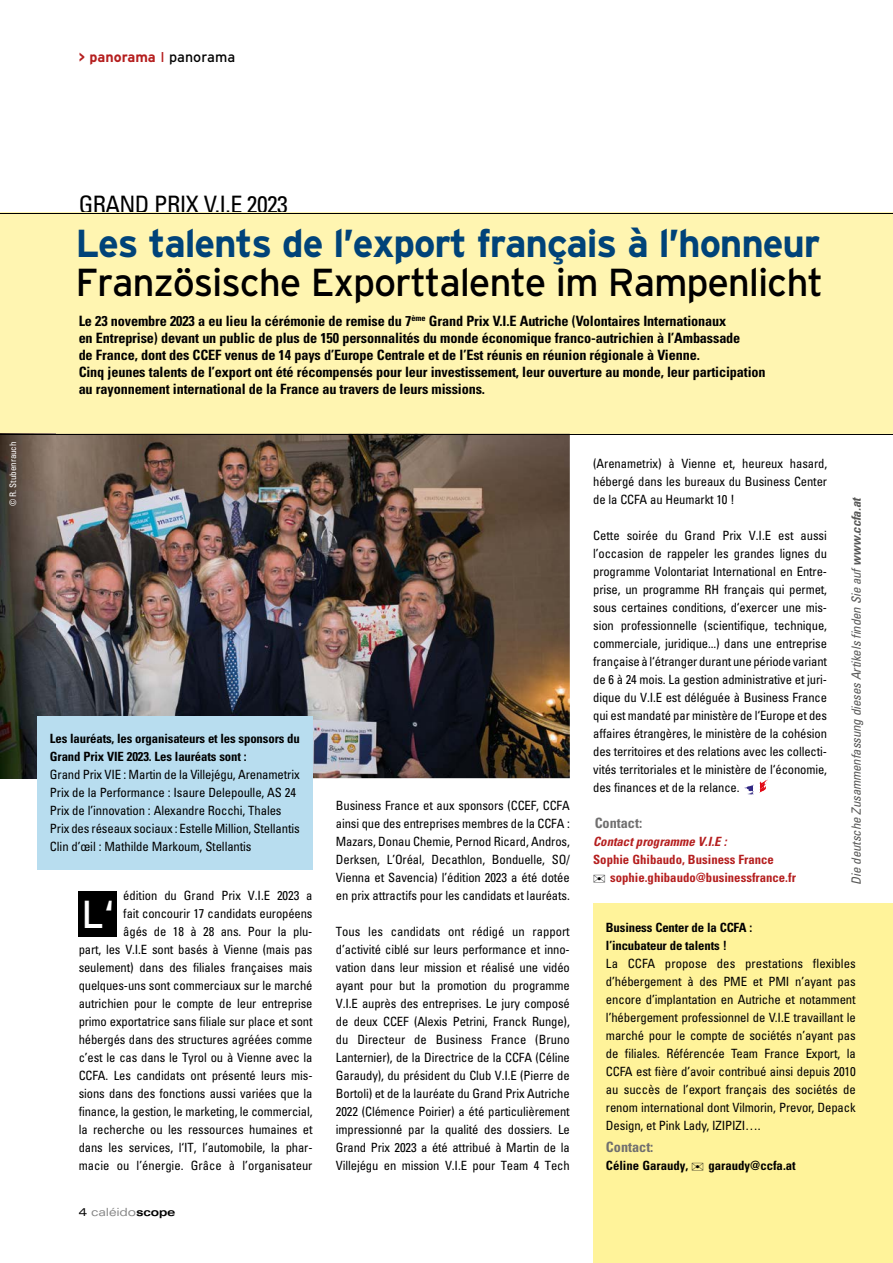
<style>
.page{position:relative;width:893px;height:1263px;background:#fff}
.page>*{position:absolute;margin:0;border:0;box-sizing:border-box;transform-origin:0 0}
.t1{font:700 39px "Interstate";letter-spacing:-.03em;color:#004379}
.t2{font:39px "Interstate";letter-spacing:-.03em;color:#000}
.t3{font:39px "Interstate";color:#fff}
.t4{font:condensed 24px "Univers";letter-spacing:-.025em;color:#000}
.t5{font:700 condensed 14.25px/17.1px "Univers";letter-spacing:-.01em;color:#000}
.t6{font:700 14.25px "Interstate";color:#b51f1f}
.t7{font:700 condensed 14.25px "Univers";color:#706f6f}
.t8{font:condensed 12.75px/18px "Univers";letter-spacing:-.01em;color:#000;text-align:justify}
.t9{font:700 condensed 12.75px/18px "Univers";letter-spacing:-.01em;color:#000}
.t10{font:700 condensed 12.75px/18px "Univers";color:#b51f1f}
.t11{font:italic condensed 12.75px "Univers";letter-spacing:-.01em;color:#575756}
.t12{font:italic 700 condensed 12.75px "Univers";color:#b51f1f}
.t13{font:expanded 11.25px "Univers";letter-spacing:-.01em;color:#878787}
.t14{font:condensed 9px "Univers";letter-spacing:-.005em;color:#fff}
.s1{font-weight:400}
.s2{font-weight:400;color:#000}
.s3{color:#000}
.s4{font-weight:700;color:#000}
.s5{font-weight:700}
</style>
<div class="page">
<div style="left:0;top:213px;width:893px;height:221px;background:#fff5b1"></div>
<hr style="left:0;top:213px;width:893px;height:1px;background:#000">
<svg style="left:744px;top:777px;width:25px;height:18px"></svg>
<img style="left:55px;top:435px;width:515px;height:343px">
<div style="left:593px;top:904px;width:275px;height:359px;background:#fff39a"></div>
<div style="left:79px;top:891px;width:38px;height:46px;background:#000"></div>
<img style="left:0;top:435px;width:55px;height:343px">
<hr style="left:0;top:434px;width:893px;height:1px;background:#000">
<div style="left:37px;top:716px;width:276px;height:154px;background:#b8ddef"></div>
<div style="left:862px;top:904px;width:31px;height:359px;background:#fff39a"></div>
<p class="t6" style="left:79px;top:49px;width:158px">&gt; panorama <span class="s1">I</span> <span class="s2">panorama</span></p>
<p class="t14" style="left:7px;top:506px;width:66px;rotate:-90deg">© R. Stubenrauch</p>
<h2 class="t4" style="left:79px;top:189px;width:211px">GRAND PRIX V.I.E 2023</h2>
<h1 class="t1" style="left:75px;top:221px;width:746px">Les talents de l’export français à l’honneur</h1>
<h1 class="t2" style="left:75px;top:260px;width:749px">Französische Exporttalente im Rampenlicht</h1>
<p class="t5" style="left:79px;top:312px;width:688px">Le 23 novembre 2023 a eu lieu la cérémonie de remise du 7<sup>ème</sup> Grand Prix V.I.E Autriche (Volontaires Internationaux<br>en Entreprise) devant un public de plus de 150 personnalités du monde économique franco-autrichien à l’Ambassade<br>de France, dont des CCEF venus de 14 pays d’Europe Centrale et de l’Est réunis en réunion régionale à Vienne.<br>Cinq jeunes talents de l’export ont été récompensés pour leur investissement, leur ouverture au monde, leur participation au rayonnement international de la France au travers de leurs missions.</p>
<p class="t9" style="left:50px;top:729px;width:251px">Les lauréats, les organisateurs et les sponsors du<br>Grand Prix VIE 2023. Les lauréats sont :</p>
<p class="t8" style="left:50px;top:765px;width:251px;text-align:left">Grand Prix VIE : Martin de la Villejégu, Arenametrix Prix de la Performance : Isaure Delepoulle, AS 24<br>Prix de l’innovation : Alexandre Rocchi, Thales Prix des réseaux sociaux : Estelle Million, Stellantis Clin d’œil : Mathilde Markoum, Stellantis</p>
<p class="t8" style="left:79px;top:886px;width:235px;text-align:right">édition du Grand Prix V.I.E 2023 a<br>fait concourir 17 candidats européens<br>âgés de 18 à 28 ans. Pour la plu-<br>part, les V.I.E sont basés à Vienne (mais pas seulement) dans des filiales françaises mais quelques-uns sont commerciaux sur le marché autrichien pour le compte de leur entreprise primo exportatrice sans filiale sur place et sont hébergés dans des structures agréées comme c’est le cas dans le Tyrol ou à Vienne avec la CCFA. Les candidats ont présenté leurs mis&shy;sions dans des fonctions aussi variées que la finance, la gestion, le marketing, le commercial, la recherche ou les ressources humaines et dans les services, l‘IT, l’automobile, la phar&shy;macie ou l’énergie. Grâce à l’organisateur</p>
<h1 class="t3" style="left:81px;top:892px;width:34px">L‘</h1>
<p class="t13" style="left:79px;top:1205px;width:98px"><span class="s3">4</span> caléido<span class="s4">scope</span></p>
<p class="t8" style="left:336px;top:796px;width:235px">Business France et aux sponsors (CCEF, CCFA ainsi que des entreprises membres de la CCFA :<br>Mazars, Donau Chemie, Pernod Ricard, Andros, Derksen, L’Oréal, Decathlon, Bonduelle, SO/ Vienna et Savencia) l’édition 2023 a été dotée en prix attractifs pour les candidats et lauréats.</p>
<p class="t8" style="left:336px;top:922px;width:235px">Tous les candidats ont rédigé un rapport d’activité ciblé sur leurs performance et inno&shy;vation dans leur mission et réalisé une vidéo ayant pour but la promotion du programme V.I.E auprès des entreprises. Le jury composé de deux CCEF (Alexis Petrini, Franck Runge), du Directeur de Business France (Bruno Lanternier), de la Directrice de la CCFA (Céline Garaudy), du président du Club V.I.E (Pierre de Bortoli) et de la lauréate du Grand Prix Autriche 2022 (Clémence Poirier) a été particulièrement impressionné par la qualité des dossiers. Le Grand Prix 2023 a été attribué à Martin de la Villejégu en mission V.I.E pour Team 4 Tech</p>
<p class="t8" style="left:593px;top:454px;width:236px">(Arenametrix) à Vienne et, heureux hasard, hébergé dans les bureaux du Business Center de la CCFA au Heumarkt 10 !</p>
<p class="t8" style="left:593px;top:526px;width:235px">Cette soirée du Grand Prix V.I.E est aussi l’occasion de rappeler les grandes lignes du programme Volontariat International en Entre&shy;prise, un programme RH français qui permet, sous certaines conditions, d‘exercer une mis&shy;sion professionnelle (scientifique, technique, commerciale, juridique...) dans une entreprise française à l‘étranger durant une période variant de 6 à 24 mois. La gestion administrative et juri&shy;dique du V.I.E est déléguée à Business France qui est mandaté par ministère de l‘Europe et des affaires étrangères, le ministère de la cohésion des territoires et des relations avec les collecti&shy;vités territoriales et le ministère de l‘économie, des finances et de la relance.</p>
<p class="t7" style="left:595px;top:814px;width:49px">Contact:</p>
<p class="t12" style="left:593px;top:834px;width:135px">Contact programme V.I.E :</p>
<p class="t10" style="left:593px;top:850px;width:204px">Sophie Ghibaudo, Business France<br><span class="s3">✉</span> sophie.ghibaudo@businessfrance.fr</p>
<p class="t9" style="left:606px;top:918px;width:148px">Business Center de la CCFA : l’incubateur de talents !</p>
<p class="t8" style="left:606px;top:954px;width:251px">La CCFA propose des prestations flexibles d’hébergement à des PME et PMI n’ayant pas encore d’implantation en Autriche et notamment l’hébergement professionnel de V.I.E travaillant le marché pour le compte de sociétés n’ayant pas de filiales. Référencée Team France Export, la CCFA est fière d’avoir contribué ainsi depuis 2010 au succès de l’export français des sociétés de renom international dont Vilmorin, Prevor, Depack Design, et Pink Lady, IZIPIZI….</p>
<p class="t7" style="left:606px;top:1138px;width:49px">Contact:</p>
<p class="t9" style="left:606px;top:1156px;width:191px">Céline Garaudy, ✉ garaudy@ccfa.at</p>
<p class="t11" style="left:848px;top:884px;width:389px;rotate:-90deg">Die deutsche Zusammenfassung dieses Artikels finden Sie auf <span class="s5">www.ccfa.at</span></p>
</div>
